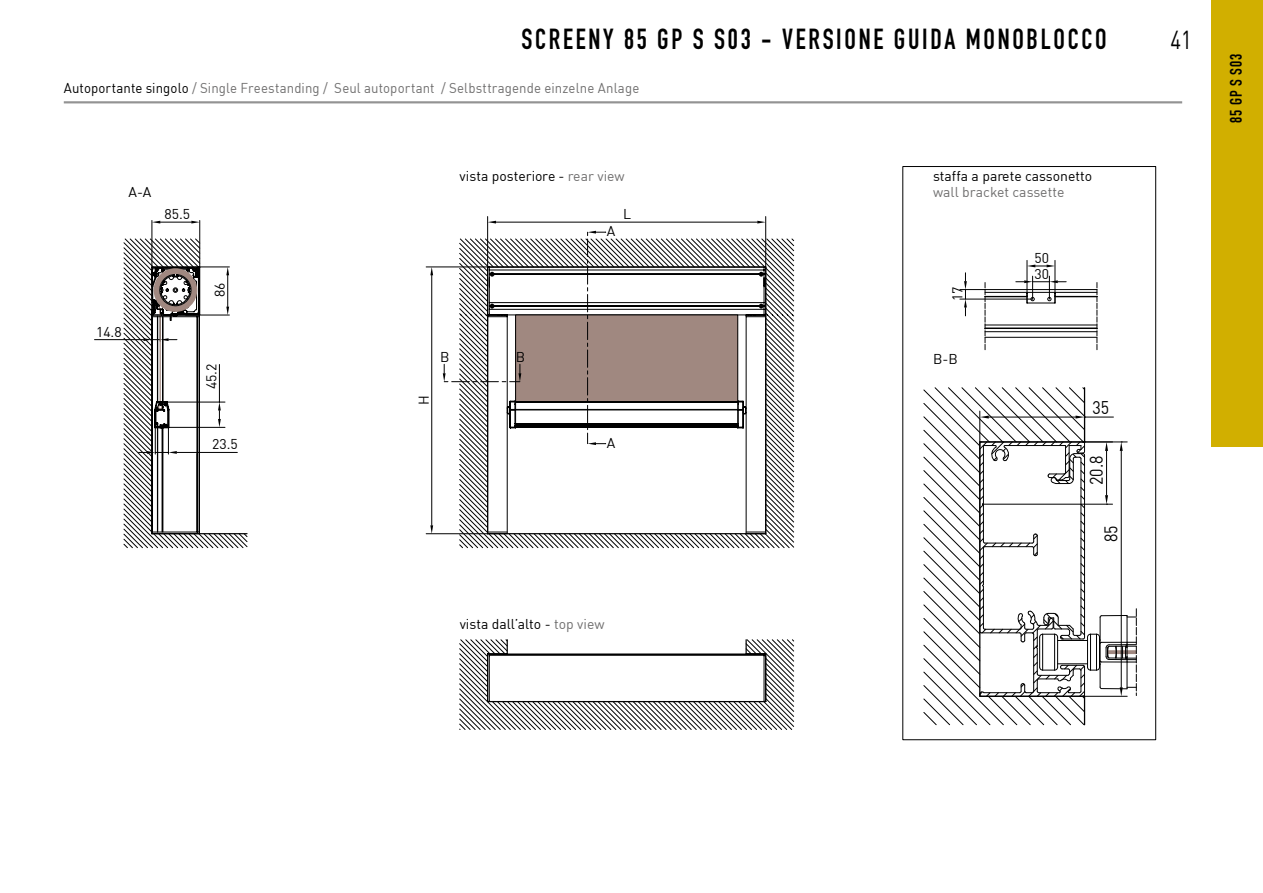
<style>
.page{position:relative;width:1263px;height:893px;background:#fff}
.page>*{position:absolute;margin:0;border:0;box-sizing:border-box;transform-origin:0 0}
.t1{font:28.65px "DIN Engschrift Std";letter-spacing:.1em;color:#000;scale:.94 1}
.t2{font:25.5px "DIN";color:#000;scale:.8 1}
.t3{font:18px "DIN";color:#000;scale:.89 1}
.t4{font:16.5px "DIN Engschrift Std";letter-spacing:.05em;color:#000}
.t5{font:14.1px "DIN";letter-spacing:.01em;color:#706f6f;scale:.94 1}
.t6{font:13.95px "DIN";color:#000}
.t7{font:13.95px "DIN";color:#706f6f}
.s1{color:#000}
.s2{color:#706f6f}
</style>
<div class="page">
<hr style="left:64px;top:101px;width:1118px;height:2px;background:#797979">
<hr style="left:152px;top:220px;width:1px;height:47px;background:#000">
<hr style="left:199px;top:220px;width:1px;height:47px;background:#000">
<hr style="left:160px;top:222px;width:31px;height:1px;background:#000">
<svg style="left:152px;top:221px;width:8px;height:3px"></svg>
<svg style="left:191px;top:221px;width:9px;height:3px"></svg>
<hr style="left:487px;top:217px;width:1px;height:50px;background:#000">
<hr style="left:765px;top:217px;width:1px;height:50px;background:#000">
<hr style="left:496px;top:222px;width:261px;height:1px;background:#000">
<svg style="left:488px;top:221px;width:8px;height:3px"></svg>
<svg style="left:757px;top:221px;width:9px;height:3px"></svg>
<hr style="left:95px;top:339px;width:49px;height:1px;background:#000">
<svg style="left:123px;top:238px;width:933px;height:492px"></svg>
<hr style="left:151px;top:267px;width:2px;height:267px;background:#000">
<hr style="left:765px;top:267px;width:1px;height:267px;background:#000">
<hr style="left:488px;top:266px;width:278px;height:1px;background:#000">
<hr style="left:488px;top:701px;width:278px;height:1px;background:#000">
<hr style="left:765px;top:654px;width:1px;height:47px;background:#000">
<hr style="left:487px;top:654px;width:1px;height:47px;background:#000">
<svg style="left:157px;top:274px;width:941px;height:415px"></svg>
<div style="left:903px;top:166px;width:253px;height:574px;border:1px solid #000"></div>
<svg style="left:443px;top:231px;width:303px;height:214px"></svg>
<div style="left:936px;top:400px;width:218px;height:337px;background:#fff"></div>
<svg style="left:1085px;top:416px;width:28px;height:3px"></svg>
<svg style="left:923px;top:387px;width:162px;height:338px"></svg>
<hr style="left:1084px;top:388px;width:1px;height:54px;background:#000">
<svg style="left:979px;top:436px;width:158px;height:290px"></svg>
<div style="left:1212px;top:0;width:51px;height:446px;background:#d1af00"></div>
<h1 class="t1" style="left:521px;top:22px;width:624px">SCREENY 85 GP S S03 - VERSIONE GUIDA MONOBLOCCO</h1>
<p class="t5" style="left:64px;top:79px;width:614px"><span class="s1">Autoportante singolo</span> / Single Freestanding / Seul autoportant / Selbsttragende einzelne Anlage</p>
<p class="t6" style="left:460px;top:167px;width:167px">vista posteriore - <span class="s2">rear view</span></p>
<p class="t6" style="left:933px;top:167px;width:161px">staffa a parete cassonetto</p>
<p class="t6" style="left:128px;top:183px;width:25px">A-A</p>
<p class="t7" style="left:933px;top:183px;width:133px">wall bracket cassette</p>
<p class="t6" style="left:96px;top:323px;width:27px">14.8</p>
<p class="t6" style="left:164px;top:205px;width:27px">85.5</p>
<p class="t6" style="left:211px;top:297px;width:16px;rotate:-90deg">86</p>
<p class="t6" style="left:203px;top:389px;width:27px;rotate:-90deg">45.2</p>
<p class="t6" style="left:212px;top:436px;width:27px">23.5</p>
<p class="t6" style="left:440px;top:348px;width:11px">B</p>
<p class="t6" style="left:516px;top:348px;width:11px">B</p>
<p class="t6" style="left:415px;top:405px;width:11px;rotate:-90deg">H</p>
<p class="t6" style="left:607px;top:223px;width:10px">A</p>
<p class="t6" style="left:623px;top:206px;width:10px">L</p>
<p class="t6" style="left:607px;top:434px;width:10px">A</p>
<p class="t6" style="left:460px;top:615px;width:146px">vista dall’alto - <span class="s2">top view</span></p>
<p class="t6" style="left:949px;top:301px;width:16px;rotate:-90deg">17</p>
<p class="t6" style="left:933px;top:351px;width:26px">B-B</p>
<p class="t6" style="left:1034px;top:249px;width:16px">50</p>
<p class="t6" style="left:1034px;top:265px;width:16px">30</p>
<p class="t3" style="left:1092px;top:396px;width:20px">35</p>
<p class="t3" style="left:1085px;top:485px;width:35px;rotate:-90deg">20.8</p>
<p class="t3" style="left:1100px;top:542px;width:20px;rotate:-90deg">85</p>
<h2 class="t2" style="left:1170px;top:23px;width:28px">41</h2>
<p class="t4" style="left:1226px;top:123px;width:71px;rotate:-90deg">85 GP S S03</p>
</div>
